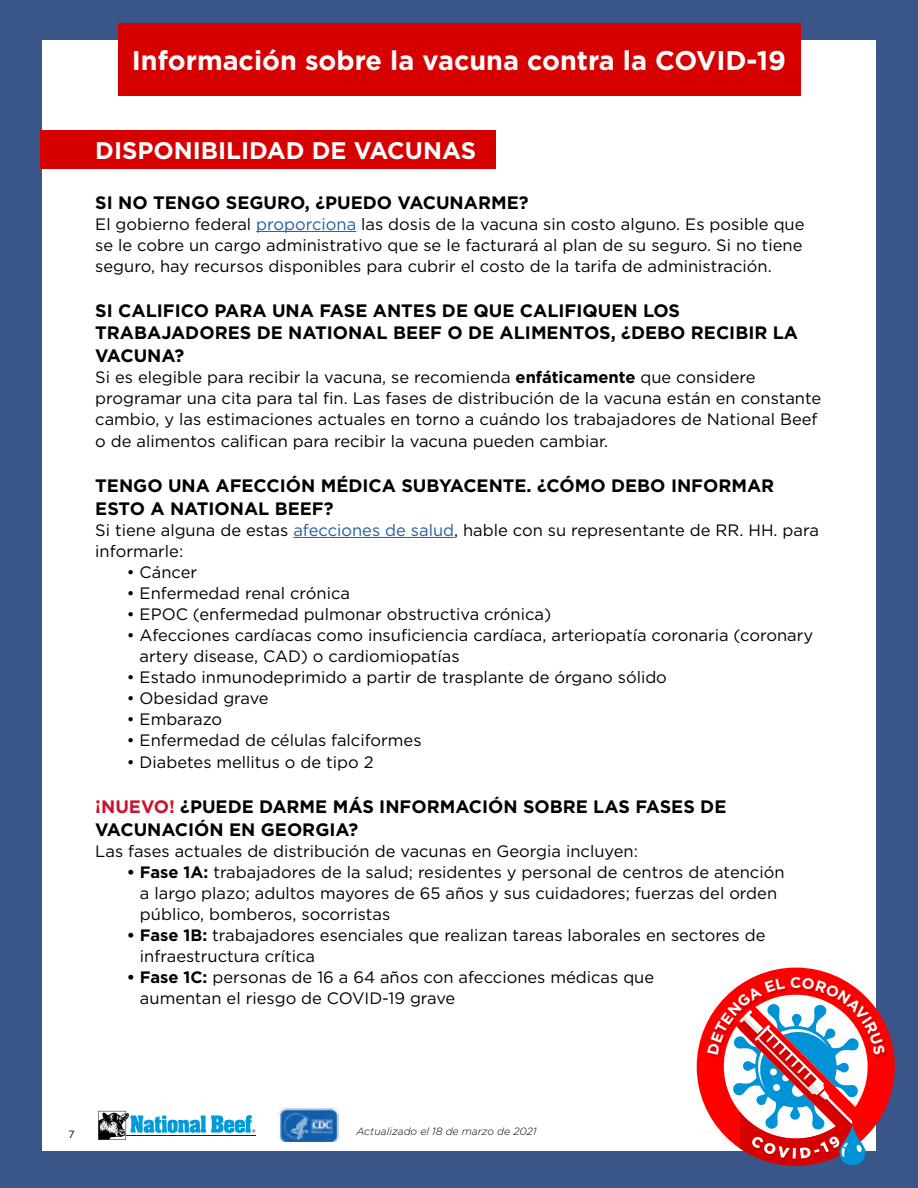
<style>
.page{position:relative;width:918px;height:1188px;background:#3a5588}
.page>*{position:absolute;margin:0;border:0;box-sizing:border-box;transform-origin:0 0}
.t1{font:700 27px "Gotham";color:#fff}
.t2{font:700 24px "Gotham";color:#fff}
.t3{font:700 18px/22.5px "Gotham";color:#000}
.t4{font:16.5px/21px "Gotham";color:#000}
.t5{font:italic 300 10.5px "Gotham";color:#000}
.t6{font:10.5px "Gotham";color:#000}
.s1{color:#215e9e}
.s2{font-weight:700}
.s3{color:#cd122d}
</style>
<div class="page">
<div style="left:42px;top:40px;width:834px;height:1111px;background:#fff"></div>
<img style="left:277px;top:1108px;width:62px;height:33px">
<svg style="left:98px;top:1111px;width:157px;height:29px"></svg>
<hr style="left:256px;top:231px;width:100px;height:1px;background:#215e9e">
<hr style="left:293px;top:537px;width:161px;height:1px;background:#215e9e">
<div style="left:40px;top:130px;width:456px;height:38px;background:#d60000"></div>
<div style="left:118px;top:23px;width:682px;height:73px;background:#d60000"></div>
<svg style="left:697px;top:968px;width:198px;height:198px"></svg>
<h1 class="t1" style="left:132px;top:43px;width:656px">Información sobre la vacuna contra la COVID-19</h1>
<h2 class="t2" style="left:95px;top:134px;width:382px">DISPONIBILIDAD DE VACUNAS</h2>
<p class="t3" style="left:95px;top:191px;width:435px">SI NO TENGO SEGURO, ¿PUEDO VACUNARME?</p>
<p class="t4" style="left:95px;top:213px;width:711px">El gobierno federal <span class="s1">proporciona</span> las dosis de la vacuna sin costo alguno. Es posible que se le cobre un cargo administrativo que se le facturará al plan de su seguro. Si no tiene seguro, hay recursos disponibles para cubrir el costo de la tarifa de administración.</p>
<p class="t3" style="left:95px;top:299px;width:704px">SI CALIFICO PARA UNA FASE ANTES DE QUE CALIFIQUEN LOS<br>TRABAJADORES DE NATIONAL BEEF O DE ALIMENTOS, ¿DEBO RECIBIR LA<br>VACUNA?</p>
<p class="t4" style="left:95px;top:366px;width:728px">Si es elegible para recibir la vacuna, se recomienda <span class="s2">enfáticamente</span> que considere programar una cita para tal fin. Las fases de distribución de la vacuna están en constante cambio, y las estimaciones actuales en torno a cuándo los trabajadores de National Beef</p>
<p class="t4" style="left:95px;top:431px;width:514px">o de alimentos califican para recibir la vacuna pueden cambiar.</p>
<p class="t3" style="left:95px;top:475px;width:680px">TENGO UNA AFECCIÓN MÉDICA SUBYACENTE. ¿CÓMO DEBO INFORMAR<br>ESTO A NATIONAL BEEF?</p>
<p class="t4" style="left:95px;top:519px;width:725px">Si tiene alguna de estas <span class="s1">afecciones de salud</span>, hable con su representante de RR. HH. para informarle:</p>
<p class="t4" style="left:127px;top:561px;width:72px">• Cáncer</p>
<p class="t4" style="left:127px;top:582px;width:225px">• Enfermedad renal crónica</p>
<p class="t4" style="left:127px;top:603px;width:426px">• EPOC (enfermedad pulmonar obstructiva crónica)</p>
<p class="t4" style="left:140px;top:624px;width:675px;text-indent:-13px">• Afecciones cardíacas como insuficiencia cardíaca, arteriopatía coronaria (coronary artery disease, CAD) o cardiomiopatías</p>
<p class="t4" style="left:127px;top:666px;width:542px">• Estado inmunodeprimido a partir de trasplante de órgano sólido</p>
<p class="t4" style="left:127px;top:687px;width:143px">• Obesidad grave</p>
<p class="t4" style="left:127px;top:708px;width:97px">• Embarazo</p>
<p class="t4" style="left:127px;top:729px;width:296px">• Enfermedad de células falciformes</p>
<p class="t4" style="left:127px;top:752px;width:248px">• Diabetes mellitus o de tipo 2</p>
<p class="t3" style="left:95px;top:796px;width:633px"><span class="s3">¡NUEVO!</span> ¿PUEDE DARME MÁS INFORMACIÓN SOBRE LAS FASES DE<br>VACUNACIÓN EN GEORGIA?</p>
<p class="t4" style="left:95px;top:840px;width:544px">Las fases actuales de distribución de vacunas en Georgia incluyen:</p>
<p class="t4" style="left:140px;top:861px;width:646px;text-indent:-13px"><span class="s2">• Fase 1A:</span> trabajadores de la salud; residentes y personal de centros de atención a largo plazo; adultos mayores de 65 años y sus cuidadores; fuerzas del orden público, bomberos, socorristas</p>
<p class="t4" style="left:140px;top:924px;width:627px;text-indent:-13px"><span class="s2">• Fase 1B:</span> trabajadores esenciales que realizan tareas laborales en sectores de infraestructura crítica</p>
<p class="t4" style="left:140px;top:966px;width:516px;text-indent:-13px"><span class="s2">• Fase 1C:</span> personas de 16 a 64 años con afecciones médicas que aumentan el riesgo de COVID-19 grave</p>
<p class="t6" style="left:69px;top:1127px;width:8px">7</p>
<p class="t5" style="left:357px;top:1125px;width:182px">Actualizado el 18 de marzo de 2021</p>
</div>
